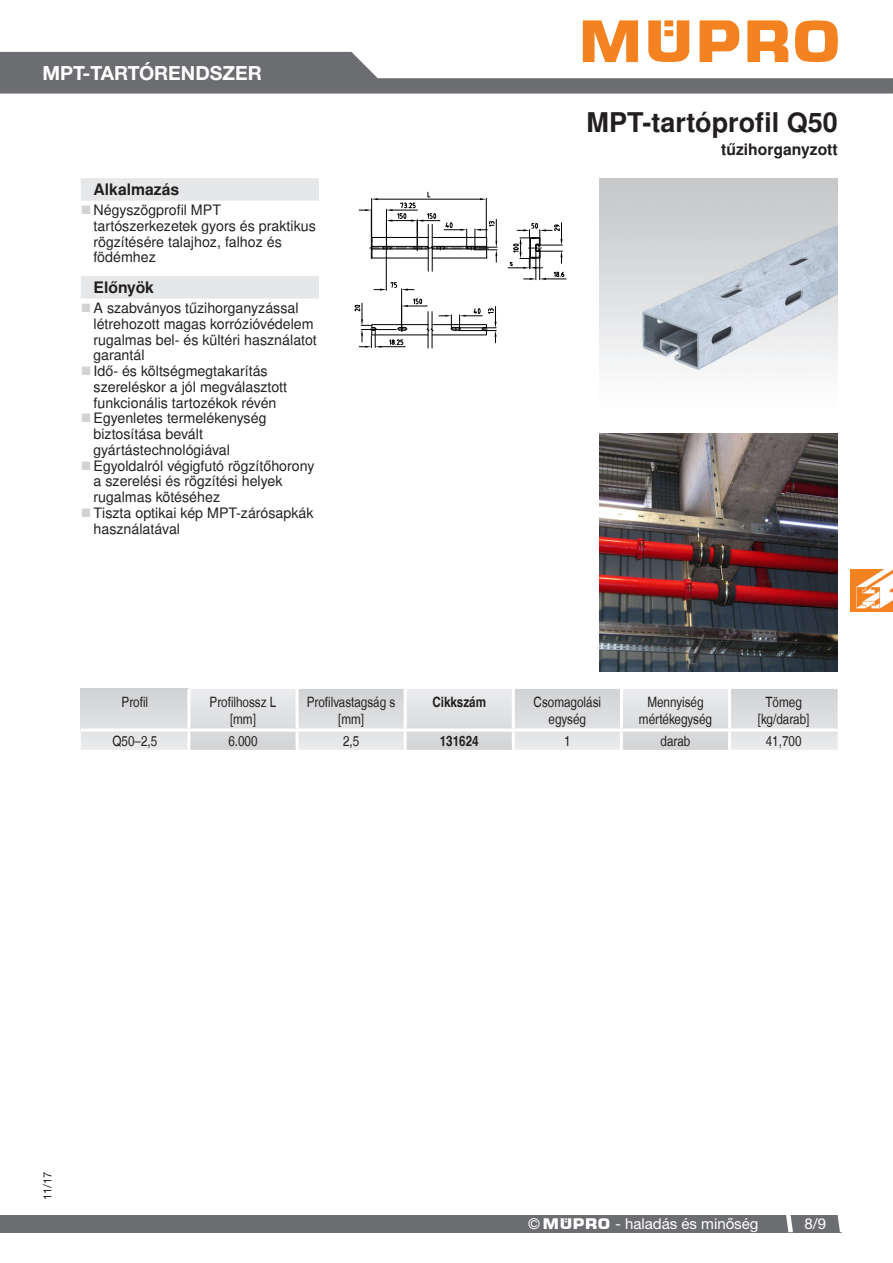
<style>
.page{position:relative;width:893px;height:1263px;background:#fff}
.page>*{position:absolute;margin:0;border:0;box-sizing:border-box;transform-origin:0 0}
.CB_AF_PROD_TITLE{font:700 27px "MUEPRO";color:#231f20}
.t1{font:700 19.5px "Helvetica Neue CE";color:#fff}
.CB_AF_ADV_HEAD{font:700 15.75px "MUEPRO";color:#231f20}
.CB_AF_PROD_SUBTITLE{font:700 15.75px "MUEPRO";color:#231f20}
.t2{font:15px "Helvetica Neue CE";color:#fff}
.t3{font:14.25px/15.8px "MUEPRO";color:#231f20}
.CB_AF_TABLE_TEXT_Z{font:condensed 14.25px/17.1px "MUEPRO";color:#231f20;text-align:center}
.CB_AF_MATERIALNR{font:700 condensed 14.25px "MUEPRO";color:#231f20}
.RevDateRight{font:11.25px "Helvetica Neue";color:#231f20}
.s1{font-family:"Helvetica Neue";font-stretch:condensed}
.s2{font-family:"MPR"}
.s3{font-family:"Helvetica Neue"}
</style>
<div class="page">
<img style="left:600px;top:179px;width:238px;height:193px">
<svg style="left:508px;top:223px;width:58px;height:57px"></svg>
<svg style="left:359px;top:192px;width:138px;height:80px"></svg>
<hr style="left:386px;top:251px;width:1px;height:39px;background:#000">
<hr style="left:401px;top:289px;width:1px;height:38px;background:#000">
<svg style="left:374px;top:282px;width:40px;height:9px"></svg>
<svg style="left:354px;top:298px;width:143px;height:51px"></svg>
<img style="left:600px;top:434px;width:238px;height:238px">
<img style="left:850px;top:569px;width:43px;height:43px">
<svg style="left:81px;top:689px;width:757px;height:61px;background:#dedfe1"></svg>
<hr style="left:187px;top:689px;width:3px;height:39px;background:#fff">
<hr style="left:296px;top:689px;width:3px;height:39px;background:#fff">
<hr style="left:404px;top:689px;width:3px;height:39px;background:#fff">
<hr style="left:512px;top:689px;width:3px;height:39px;background:#fff">
<hr style="left:620px;top:689px;width:3px;height:39px;background:#fff">
<hr style="left:187px;top:731px;width:3px;height:19px;background:#fff">
<hr style="left:296px;top:731px;width:3px;height:19px;background:#fff">
<hr style="left:404px;top:731px;width:3px;height:19px;background:#fff">
<hr style="left:512px;top:731px;width:3px;height:19px;background:#fff">
<hr style="left:620px;top:731px;width:3px;height:19px;background:#fff">
<hr style="left:81px;top:728px;width:108px;height:3px;background:#fff">
<hr style="left:189px;top:728px;width:108px;height:3px;background:#fff">
<hr style="left:297px;top:728px;width:108px;height:3px;background:#fff">
<hr style="left:405px;top:728px;width:108px;height:3px;background:#fff">
<hr style="left:513px;top:728px;width:108px;height:3px;background:#fff">
<hr style="left:621px;top:728px;width:109px;height:3px;background:#fff">
<hr style="left:730px;top:728px;width:108px;height:3px;background:#fff">
<hr style="left:728px;top:689px;width:3px;height:39px;background:#fff">
<hr style="left:728px;top:731px;width:3px;height:19px;background:#fff">
<div style="left:81px;top:178px;width:238px;height:23px;background:#e6e7e9"></div>
<div style="left:81px;top:276px;width:238px;height:23px;background:#e6e7e9"></div>
<svg style="left:0;top:20px;width:893px;height:74px"></svg>
<div style="left:0;top:1215px;width:841px;height:17px;background:#6c6d70"></div>
<svg style="left:838px;top:1215px;width:3px;height:17px"></svg>
<svg style="left:786px;top:1215px;width:7px;height:17px"></svg>
<p class="t1" style="left:43px;top:61px;width:221px">MPT-TARTÓRENDSZER</p>
<p class="CB_AF_ADV_HEAD" style="left:94px;top:180px;width:87px">Alkalmazás</p>
<p class="t3" style="left:94px;top:203px;width:224px">Négyszögprofil MPT tartószerkezetek gyors és praktikus rögzítésére talajhoz, falhoz és födémhez</p>
<p class="CB_AF_ADV_HEAD" style="left:94px;top:278px;width:62px">Előnyök</p>
<p class="t3" style="left:94px;top:300px;width:225px">A szabványos tűzihorganyzással létrehozott magas korrózióvédelem rugalmas bel- és kültéri használatot garantál</p>
<p class="t3" style="left:94px;top:363px;width:195px">Idő- és költségmegtakarítás szereléskor a jól megválasztott funkcionális tartozékok révén</p>
<p class="t3" style="left:94px;top:411px;width:174px">Egyenletes termelékenység biztosítása bevált gyártástechnológiával</p>
<p class="t3" style="left:94px;top:458px;width:222px">Egyoldalról végigfutó rögzítőhorony a szerelési és rögzítési helyek rugalmas kötéséhez</p>
<p class="t3" style="left:94px;top:505px;width:222px">Tiszta optikai kép MPT-zárósapkák használatával</p>
<p class="CB_AF_PROD_TITLE" style="left:587px;top:106px;width:253px">MPT-tartóprofil Q50</p>
<p class="CB_AF_PROD_SUBTITLE" style="left:721px;top:140px;width:118px">tűzihorganyzott</p>
<p class="CB_AF_TABLE_TEXT_Z" style="left:122px;top:693px;width:28px">Profil</p>
<p class="CB_AF_TABLE_TEXT_Z" style="left:210px;top:693px;width:68px">Profilhossz L [mm]</p>
<p class="CB_AF_TABLE_TEXT_Z" style="left:307px;top:693px;width:90px">Profilvastagság s [mm]</p>
<p class="CB_AF_MATERIALNR" style="left:432px;top:693px;width:55px">Cikkszám</p>
<p class="CB_AF_TABLE_TEXT_Z" style="left:534px;top:693px;width:69px">Csomagolási egység</p>
<p class="CB_AF_TABLE_TEXT_Z" style="left:639px;top:693px;width:75px">Mennyiség mértékegység</p>
<p class="CB_AF_TABLE_TEXT_Z" style="left:758px;top:693px;width:53px">Tömeg [kg/darab]</p>
<p class="CB_AF_TABLE_TEXT_Z" style="left:112px;top:733px;width:46px">Q50‒2,5</p>
<p class="CB_AF_TABLE_TEXT_Z" style="left:228px;top:733px;width:31px">6.000</p>
<p class="CB_AF_TABLE_TEXT_Z" style="left:343px;top:733px;width:18px">2,5</p>
<p class="CB_AF_MATERIALNR" style="left:440px;top:732px;width:40px">131624</p>
<p class="CB_AF_TABLE_TEXT_Z" style="left:564px;top:733px;width:8px">1</p>
<p class="CB_AF_TABLE_TEXT_Z" style="left:661px;top:733px;width:31px">darab</p>
<p class="CB_AF_TABLE_TEXT_Z" style="left:766px;top:733px;width:37px">41,700</p>
<p class="RevDateRight" style="left:41px;top:1200px;width:30px;rotate:-90deg">11/17</p>
<p class="t2" style="left:528px;top:1215px;width:232px"><span class="s1">©</span> <span class="s2">Müpro</span> <span class="s3">-</span> haladás és minőség</p>
<p class="t2" style="left:804px;top:1214px;width:23px">8/9</p>
</div>
